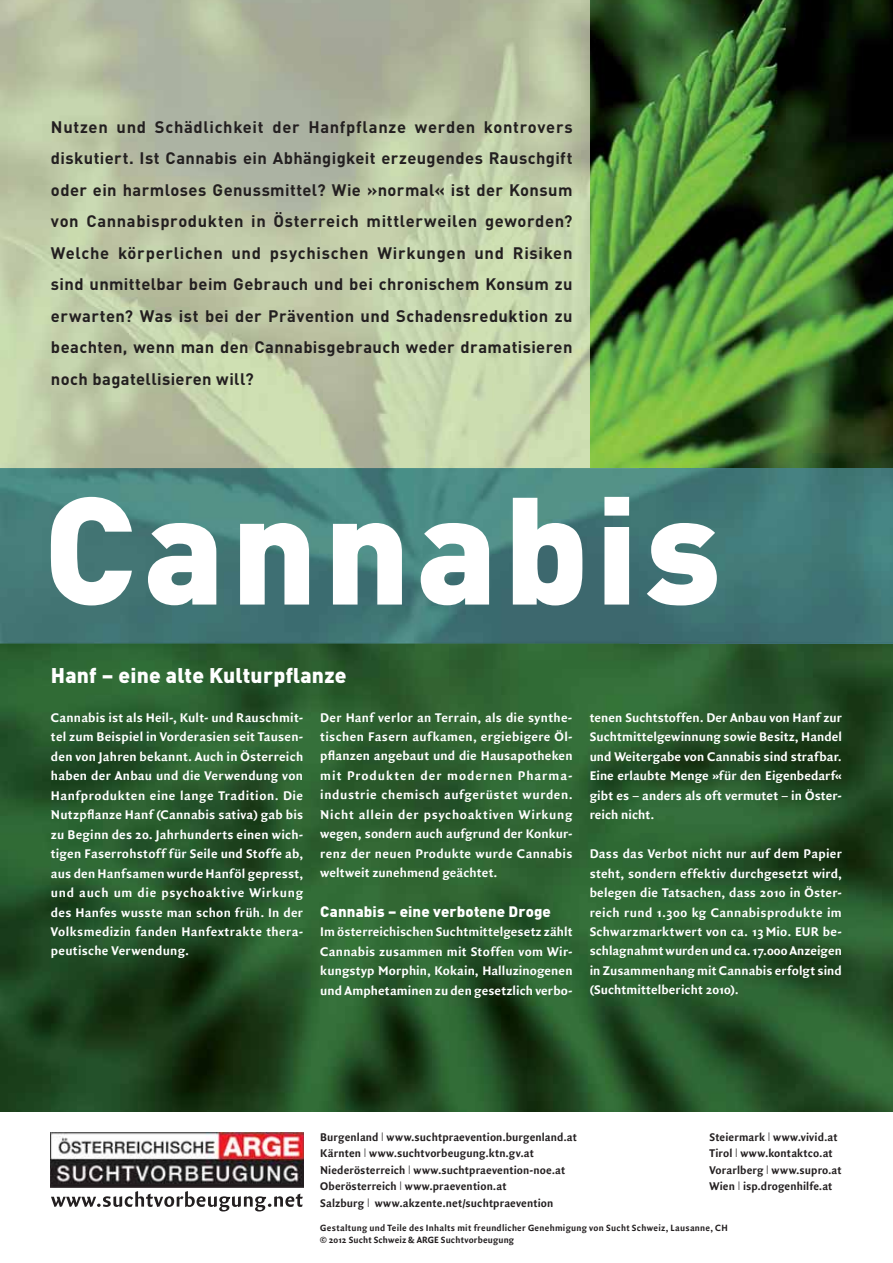
<style>
.page{position:relative;width:893px;height:1263px;background:#fff}
.page>*{position:absolute;margin:0;border:0;box-sizing:border-box;transform-origin:0 0}
.t1{font:900 150px "DIN";letter-spacing:.045em;color:#fff}
.t2{font:900 21px "DIN";letter-spacing:.01em;color:#fff}
.t3{font:700 16.5px/31.5px "DIN";letter-spacing:.02em;color:#231f20;text-align:justify}
.t4{font:900 15px "DINOT";letter-spacing:.01em;color:#fff}
.t5{font:700 13.5px/19.5px "Quadraat Sans";letter-spacing:.005em;color:#fff;text-align:justify}
.t6{font:700 12px/16.5px "Quadraat Sans";letter-spacing:.01em;color:#231f20}
.t7{font:700 9.75px/12px "Quadraat Sans";letter-spacing:.03em;color:#231f20}
.s1{font-family:"DIN";font-weight:300}
</style>
<div class="page">
<img style="left:0;top:0;width:893px;height:1112px">
<img style="left:0;top:0;width:590px;height:468px">
<img style="left:0;top:468px;width:893px;height:176px">
<img style="left:51px;top:1132px;width:252px;height:55px">
<svg style="left:51px;top:1191px;width:252px;height:20px"></svg>
<p class="t3" style="left:51px;top:112px;width:523px">Nutzen und Schädlichkeit der Hanfpflanze werden kontrovers diskutiert. Ist Canna bis ein Abhängigkeit erzeu gen des Rauschgift oder ein harmlo ses Genuss mittel? Wie »normal« ist der Konsum von Cannabisprodukten in Österreich mittlerweilen geworden?<br>Welche körperlichen und psychischen Wirkungen und Risiken sind unmittelbar beim Gebrauch und bei chronischem Konsum zu erwarten? Was ist bei der Prävention und Schadensreduktion zu beachten, wenn man den Cannabis gebrauch weder dramatisieren noch bagatellisieren will?</p>
<h1 class="t1" style="left:44px;top:497px;width:679px">Cannabis</h1>
<h2 class="t2" style="left:51px;top:668px;width:297px">Hanf – eine alte Kulturpflanze</h2>
<p class="t5" style="left:51px;top:708px;width:254px">Cannabis ist als Heil-, Kult- und Rauschmit&shy;tel zum Beispiel in Vorderasien seit Tausen&shy;den von Jahren bekannt. Auch in Österreich haben der Anbau und die Verwendung von Hanfprodukten eine lange Tradition. Die Nutzpflanze Hanf (Cannabis sativa) gab bis zu Beginn des 20. Jahrhunderts einen wich&shy;tigen Faserrohstoff für Seile und Stoffe ab, aus den Hanfsamen wurde Hanföl gepresst, und auch um die psychoaktive Wirkung des Hanfes wusste man schon früh. In der Volksmedizin fanden Hanf extrakte thera&shy;peutische Verwendung.</p>
<p class="t5" style="left:320px;top:708px;width:254px">Der Hanf verlor an Terrain, als die syn the&shy;tischen Fasern aufkamen, ergiebigere Öl&shy;pflanzen angebaut und die Haus apotheken mit Produkten der modernen Pharma&shy;industrie chemisch aufgerüstet wurden.<br>Nicht allein der psychoaktiven Wir kung wegen, sondern auch aufgrund der Konkur&shy;renz der neuen Produkte wurde Cannabis weltweit zunehmend geächtet.</p>
<p class="t4" style="left:320px;top:906px;width:232px">Cannabis – eine verbotene Droge</p>
<p class="t5" style="left:320px;top:923px;width:254px">Im österreichischen Suchtmittelgesetz zählt Cannabis zusammen mit Stoffen vom Wir&shy;kungstyp Morphin, Kokain, Halluzinogenen und Amphetaminen zu den gesetzlich verbo-</p>
<p class="t5" style="left:590px;top:708px;width:254px">tenen Suchtstoffen. Der Anbau von Hanf zur Suchtmittelgewinnung sowie Besitz, Handel und Weitergabe von Cannabis sind strafbar.<br>Eine erlaubte Menge »für den Eigenbedarf« gibt es – anders als oft vermutet – in Öster&shy;reich nicht.</p>
<p class="t5" style="left:590px;top:845px;width:254px">Dass das Verbot nicht nur auf dem Papier steht, sondern effektiv durchgesetzt wird, belegen die Tatsachen, dass 2010 in Öster&shy;reich rund 1.300 kg Cannabisprodukte im Schwarzmarktwert von ca. 13 Mio. EUR be&shy;schlagnahmt wurden und ca. 17.000 Anzeigen in Zusammenhang mit Cannabis erfolgt sind (Suchtmittelbericht 2010).</p>
<p class="t6" style="left:320px;top:1130px;width:258px">Burgenland <span class="s1">I</span> www.suchtpraevention.burgenland.at Kärnten <span class="s1">I</span> www.suchtvorbeugung.ktn.gv.at Niederösterreich <span class="s1">I</span> www.suchtpraevention-noe.at Oberösterreich <span class="s1">I</span> www.praevention.at<br>Salzburg <span class="s1">I</span> www.akzente.net/suchtpraevention</p>
<p class="t6" style="left:709px;top:1130px;width:134px">Steiermark <span class="s1">I</span> www.vivid.at<br>Tirol <span class="s1">I</span> www.kontaktco.at<br>Vorarlberg <span class="s1">I</span> www.supro.at<br>Wien <span class="s1">I</span> isp.drogenhilfe.at</p>
<p class="t7" style="left:320px;top:1223px;width:409px">Gestaltung und Teile des Inhalts mit freundlicher Genehmigung von Sucht Schweiz, Lausanne, CH © 2012 Sucht Schweiz &amp; ARGE Suchtvorbeugung</p>
</div>
